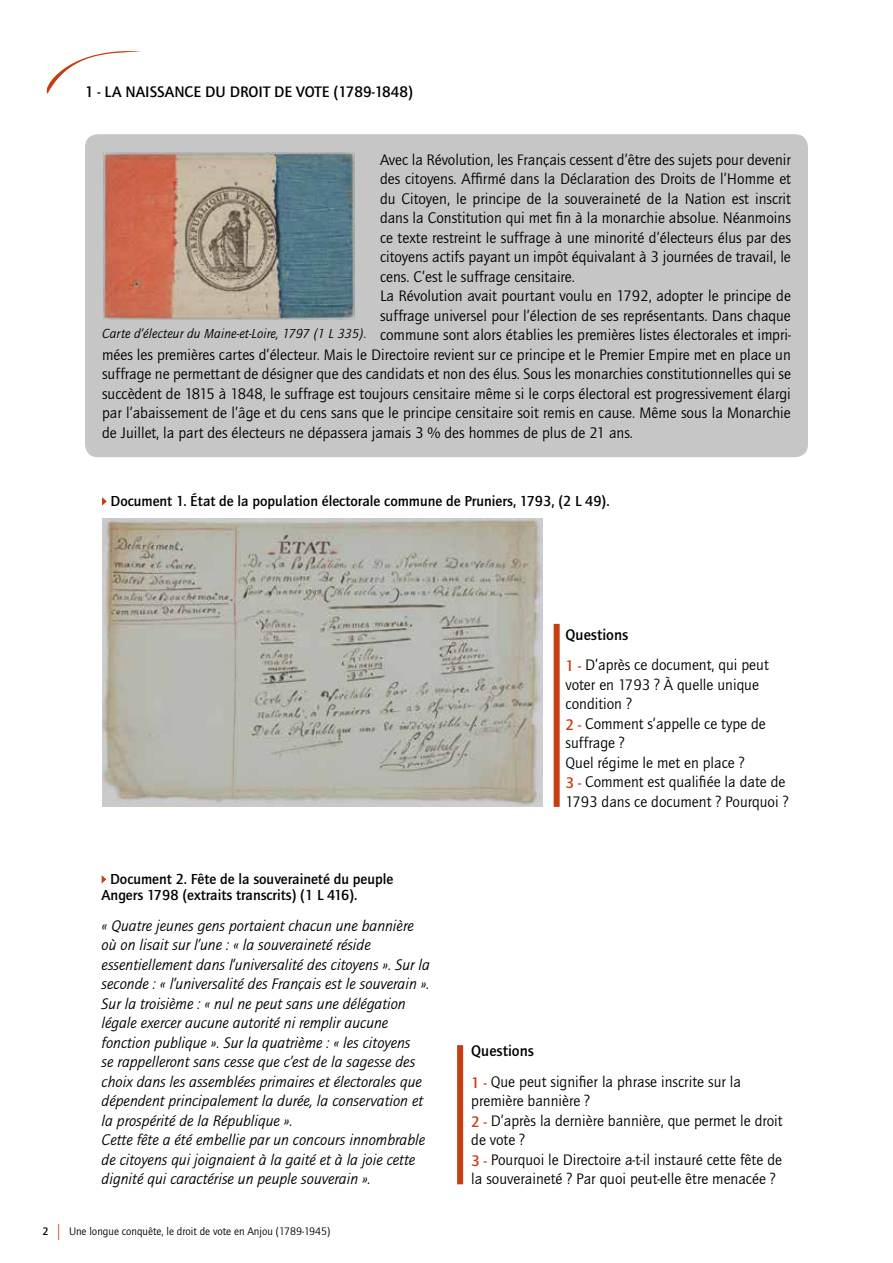
<style>
.page{position:relative;width:893px;height:1263px;background:#fff}
.page>*{position:absolute;margin:0;border:0;box-sizing:border-box;transform-origin:0 0}
.t1{font:15.75px/19.5px "Quay Itc T";color:#000}
.t2{font:italic 15.75px/19.5px "Quay Itc T";color:#000}
.t3{font:700 15.75px "Quay Itc T";color:#000}
.t4{font:700 15px/16.5px "Quay Itc T";color:#000}
.t5{font:italic 13.5px "Quay Itc T";letter-spacing:.01em;color:#000}
.t6{font:11.25px "Quay Itc T";color:#000}
.s1{font-weight:700}
.s2{font-size:22.5px;color:#c73d13}
.s3{font-weight:700;color:#c73d13}
</style>
<div class="page">
<svg style="left:46px;top:51px;width:95px;height:43px"></svg>
<div style="left:85px;top:134px;width:723px;height:323px;background:#c6c6c6;border-radius:13px"></div>
<svg style="left:102px;top:497px;width:5px;height:9px"></svg>
<svg style="left:102px;top:875px;width:4px;height:9px"></svg>
<img style="left:102px;top:518px;width:440px;height:289px">
<img style="left:103px;top:152px;width:251px;height:168px">
<div style="left:457px;top:1045px;width:6px;height:139px;background:#c73d13"></div>
<div style="left:554px;top:624px;width:6px;height:183px;background:#c73d13"></div>
<p class="t3" style="left:85px;top:83px;width:330px">1 - LA NAISSANCE DU DROIT DE VOTE (1789-1848)</p>
<p class="t1" style="left:380px;top:149px;width:412px">Avec la Révolution, les Français cessent d’être des sujets pour devenir</p>
<p class="t1" style="left:380px;top:169px;width:412px">des citoyens. Affirmé dans la Déclaration des Droits de l’Homme et</p>
<p class="t1" style="left:380px;top:188px;width:412px">du Citoyen, le principe de la souveraineté de la Nation est inscrit</p>
<p class="t1" style="left:380px;top:208px;width:412px">dans la Constitution qui met fin à la monarchie absolue. Néanmoins</p>
<p class="t1" style="left:380px;top:227px;width:412px">ce texte restreint le suffrage à une minorité d’électeurs élus par des</p>
<p class="t1" style="left:380px;top:247px;width:412px">citoyens actifs payant un impôt équivalant à 3 journées de travail, le</p>
<p class="t1" style="left:380px;top:266px;width:196px">cens. C’est le suffrage censitaire.</p>
<p class="t1" style="left:380px;top:286px;width:412px">La Révolution avait pourtant voulu en 1792, adopter le principe de</p>
<p class="t1" style="left:380px;top:305px;width:412px">suffrage universel pour l’élection de ses représentants. Dans chaque</p>
<p class="t1" style="left:380px;top:325px;width:412px">commune sont alors établies les premières listes électorales et impri-</p>
<p class="t1" style="left:102px;top:344px;width:690px">mées les premières cartes d’électeur. Mais le Directoire revient sur ce principe et le Premier Empire met en place un</p>
<p class="t1" style="left:102px;top:364px;width:690px">suffrage ne permettant de désigner que des candidats et non des élus. Sous les monarchies constitutionnelles qui se</p>
<p class="t1" style="left:102px;top:383px;width:690px">succèdent de 1815 à 1848, le suffrage est toujours censitaire même si le corps électoral est progressivement élargi</p>
<p class="t1" style="left:102px;top:403px;width:690px">par l’abaissement de l’âge et du cens sans que le principe censitaire soit remis en cause. Même sous la Monarchie</p>
<p class="t1" style="left:102px;top:422px;width:532px">de Juillet, la part des électeurs ne dépassera jamais 3 % des hommes de plus de 21 ans.</p>
<p class="t5" style="left:102px;top:326px;width:266px">Carte d’électeur du Maine-et-Loire, 1797 (1 L 335).</p>
<p class="t4" style="left:111px;top:492px;width:501px">Document 1. État de la population électorale commune de Pruniers, 1793, (2 L 49).</p>
<p class="t4" style="left:102px;top:870px;width:293px;text-indent:8px">Document 2. Fête de la souveraineté du peuple<br>Angers 1798 (extraits transcrits) (1 L 416).</p>
<p class="t2" style="left:102px;top:916px;width:330px">« Quatre jeunes gens portaient chacun une bannière où on lisait sur l’une : « la souveraineté réside essentiellement dans l’universalité des citoyens ». Sur la seconde : « l’universalité des Français est le souverain ».<br>Sur la troisième : « nul ne peut sans une délégation légale exercer aucune autorité ni remplir aucune fonction publique ». Sur la quatrième : « les citoyens<br>se rappelleront sans cesse que c’est de la sagesse des choix dans les assemblées primaires et électorales que dépendent principalement la durée, la conservation et la prospérité de la République ».<br>Cette fête a été embellie par un concours innombrable de citoyens qui joignaient à la gaité et à la joie cette dignité qui caractérise un peuple souverain ».</p>
<p class="t6" style="left:43px;top:1225px;width:289px"><span class="s1">2</span> <span class="s2">l</span> Une longue conquête, le droit de vote en Anjou (1789-1945)</p>
<p class="t1" style="left:566px;top:619px;width:205px;line-height:30.3px"><span class="s1">Questions<br></span><span class="s3">1 -</span> D’après ce document, qui peut</p>
<p class="t1" style="left:566px;top:675px;width:224px">voter en 1793 ? À quelle unique condition ?<br><span class="s3">2 -</span> Comment s’appelle ce type de suffrage ?<br>Quel régime le met en place ?<br><span class="s3">3 -</span> Comment est qualifiée la date de<br>1793 dans ce document ? Pourquoi ?</p>
<p class="t1" style="left:471px;top:1036px;width:271px;line-height:30.3px"><span class="s1">Questions<br></span><span class="s3">1 -</span> Que peut signifier la phrase inscrite sur la</p>
<p class="t1" style="left:471px;top:1091px;width:313px">première bannière ?<br><span class="s3">2 -</span> D’après la dernière bannière, que permet le droit de vote ?<br><span class="s3">3 -</span> Pourquoi le Directoire a-t-il instauré cette fête de la souveraineté ? Par quoi peut-elle être menacée ?</p>
</div>
